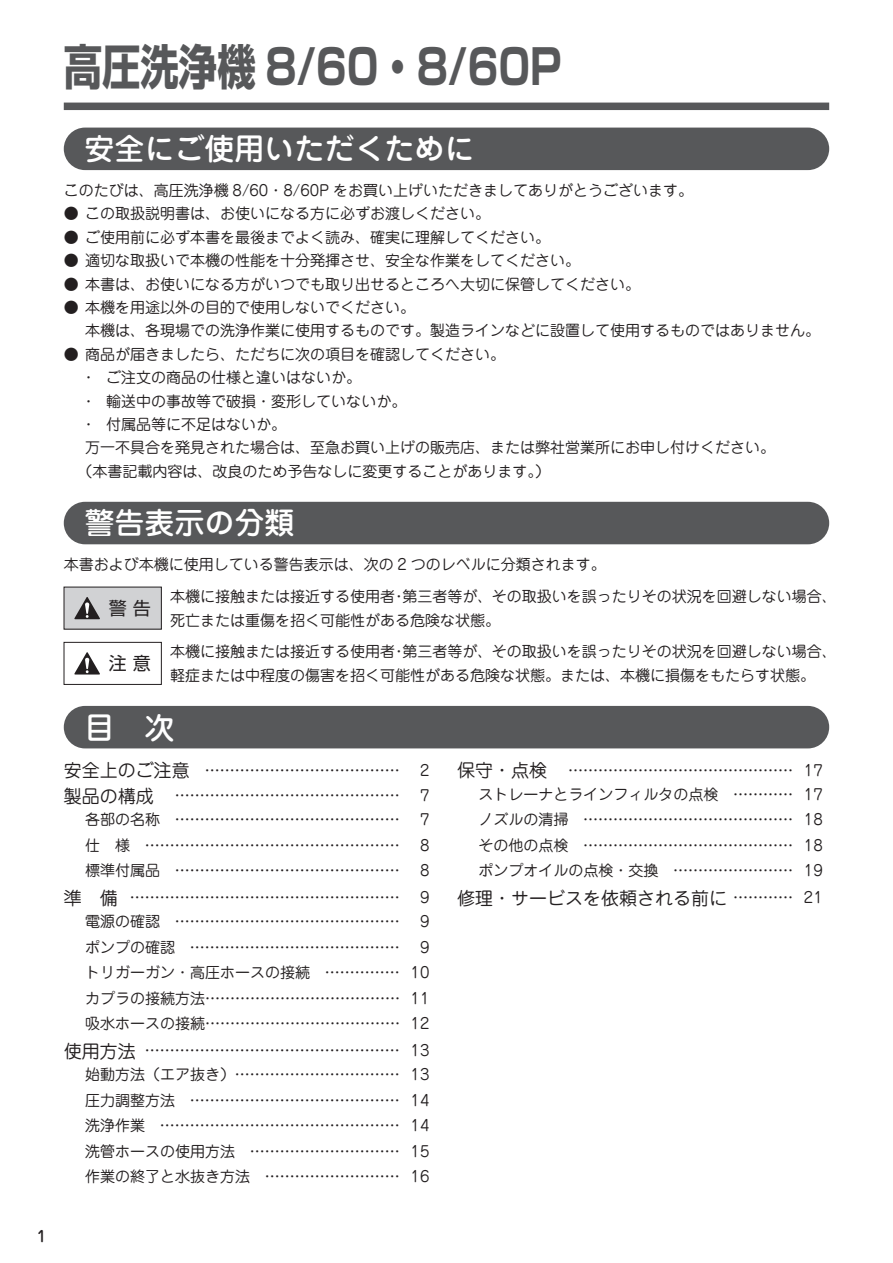
<style>
.page{position:relative;width:893px;height:1263px;background:#fff}
.page>*{position:absolute;margin:0;border:0;box-sizing:border-box;transform-origin:0 0}
.t1{font:700 48px "Shin Go Pro";color:#57585a;scale:.8 1}
.t2{font:500 30px "Jun 34 Pro";color:#fff}
.t3{font:18px "Jun 201 Pro";color:#231f20}
.t4{font:18px "Shin Go Pro";color:#231f20}
.t5{font:15px/23.4px "Jun 201 Pro";color:#231f20}
.t6{font:500 15px "Jun 34 Pro";color:#231f20}
.s1{font-size:18px}
.s2{font-size:15px}
</style>
<div class="page">
<div style="left:64px;top:103px;width:765px;height:7px;background:#57585a"></div>
<div style="left:64px;top:128px;width:765px;height:42px;background:#57585a;border-radius:21px"></div>
<div style="left:64px;top:502px;width:765px;height:42px;background:#57585a;border-radius:21px"></div>
<div style="left:64px;top:706px;width:765px;height:42px;background:#57585a;border-radius:21px"></div>
<div style="left:64px;top:587px;width:97px;height:42px;background:#d1d2d4"></div>
<div style="left:64px;top:642px;width:98px;height:43px;border:1px solid #231f20"></div>
<svg style="left:74px;top:652px;width:26px;height:22px"></svg>
<svg style="left:74px;top:597px;width:26px;height:22px"></svg>
<p class="t6" style="left:37px;top:1224px;width:11px">1</p>
<h1 class="t1" style="left:64px;top:28px;width:623px">高圧洗浄機 8/60・8/60P</h1>
<p class="t2" style="left:85px;top:125px;width:391px">安全にご使用いただくために</p>
<p class="t5" style="left:64px;top:177px;width:631px">このたびは、高圧洗浄機 8/60・8/60P をお買い上げいただきましてありがとうございます。</p>
<p class="t5" style="left:64px;top:200px;width:428px">● この取扱説明書は、お使いになる方に必ずお渡しください。</p>
<p class="t5" style="left:64px;top:224px;width:488px">● ご使用前に必ず本書を最後までよく読み、確実に理解してください。</p>
<p class="t5" style="left:64px;top:247px;width:518px">● 適切な取扱いで本機の性能を十分発揮させ、安全な作業をしてください。</p>
<p class="t5" style="left:64px;top:271px;width:578px">● 本書は、お使いになる方がいつでも取り出せるところへ大切に保管してください。</p>
<p class="t5" style="left:85px;top:294px;width:736px;text-indent:-21px">● 本機を用途以外の目的で使用しないでください。<br>本機は、各現場での洗浄作業に使用するものです。製造ラインなどに設置して使用するものではありません。</p>
<p class="t5" style="left:64px;top:341px;width:443px">● 商品が届きましたら、ただちに次の項目を確認してください。</p>
<p class="t5" style="left:81px;top:364px;width:282px">・ ご注文の商品の仕様と違いはないか。</p>
<p class="t5" style="left:81px;top:388px;width:327px">・ 輸送中の事故等で破損・変形していないか。</p>
<p class="t5" style="left:81px;top:411px;width:207px">・ 付属品等に不足はないか。</p>
<p class="t5" style="left:85px;top:434px;width:691px">万一不具合を発見された場合は、至急お買い上げの販売店、または弊社営業所にお申し付けください。</p>
<p class="t5" style="left:78px;top:458px;width:474px">（本書記載内容は、改良のため予告なしに変更することがあります。）</p>
<p class="t2" style="left:85px;top:499px;width:211px">警告表示の分類</p>
<p class="t5" style="left:64px;top:551px;width:543px">本書および本機に使用している警告表示は、次の 2 つのレベルに分類されます。</p>
<p class="t4" style="left:109px;top:593px;width:43px">警 告</p>
<p class="t4" style="left:109px;top:649px;width:43px">注 意</p>
<p class="t5" style="left:170px;top:583px;width:668px">本機に接触または接近する使用者・第三者等が、その取扱いを誤ったりその状況を回避しない場合、死亡または重傷を招く可能性がある危険な状態。</p>
<p class="t5" style="left:170px;top:638px;width:668px">本機に接触または接近する使用者・第三者等が、その取扱いを誤ったりその状況を回避しない場合、軽症または中程度の傷害を招く可能性がある危険な状態。または、本機に損傷をもたらす状態。</p>
<p class="t2" style="left:85px;top:703px;width:91px">目　次</p>
<p class="t5" style="left:64px;top:757px;width:337px"><span class="s1">安全上のご注意</span> …………………………………</p>
<p class="t5" style="left:420px;top:757px;width:11px">2</p>
<p class="t3" style="left:64px;top:781px;width:91px">製品の構成</p>
<p class="t5" style="left:175px;top:782px;width:226px">………………………………………</p>
<p class="t5" style="left:420px;top:782px;width:11px">7</p>
<p class="t5" style="left:85px;top:806px;width:316px">各部の名称 ………………………………………</p>
<p class="t5" style="left:420px;top:806px;width:11px">7</p>
<p class="t5" style="left:85px;top:832px;width:316px">仕　様 ……………………………………………</p>
<p class="t5" style="left:420px;top:832px;width:11px">8</p>
<p class="t5" style="left:85px;top:857px;width:316px">標準付属品 ………………………………………</p>
<p class="t5" style="left:420px;top:857px;width:11px">8</p>
<p class="t5" style="left:64px;top:884px;width:337px"><span class="s1">準　備</span> ………………………………………………</p>
<p class="t5" style="left:420px;top:884px;width:11px">9</p>
<p class="t5" style="left:85px;top:908px;width:316px">電源の確認 ………………………………………</p>
<p class="t5" style="left:420px;top:908px;width:11px">9</p>
<p class="t5" style="left:85px;top:934px;width:316px">ポンプの確認 ……………………………………</p>
<p class="t5" style="left:420px;top:934px;width:11px">9</p>
<p class="t5" style="left:85px;top:959px;width:346px">トリガーガン・高圧ホースの接続 …………… 10</p>
<p class="t5" style="left:85px;top:985px;width:346px">カプラの接続方法 ………………………………… 11</p>
<p class="t5" style="left:85px;top:1010px;width:346px">吸水ホースの接続 ………………………………… 12</p>
<p class="t5" style="left:64px;top:1037px;width:367px"><span class="s1">使用方法</span> …………………………………………… 13</p>
<p class="t5" style="left:85px;top:1061px;width:346px">始動方法（エア抜き）…………………………… 13</p>
<p class="t5" style="left:85px;top:1087px;width:346px">圧力調整方法 …………………………………… 14</p>
<p class="t5" style="left:85px;top:1112px;width:346px">洗浄作業 ………………………………………… 14</p>
<p class="t5" style="left:85px;top:1138px;width:346px">洗管ホースの使用方法 ………………………… 15</p>
<p class="t5" style="left:85px;top:1163px;width:346px">作業の終了と水抜き方法 ……………………… 16</p>
<p class="t3" style="left:457px;top:756px;width:91px">保守・点検</p>
<p class="t5" style="left:568px;top:757px;width:256px">……………………………………… 17</p>
<p class="t5" style="left:478px;top:781px;width:346px">ストレーナとラインフィルタの点検 ………… 17</p>
<p class="t5" style="left:478px;top:806px;width:346px">ノズルの清掃 …………………………………… 18</p>
<p class="t5" style="left:478px;top:832px;width:346px">その他の点検 …………………………………… 18</p>
<p class="t5" style="left:478px;top:857px;width:346px">ポンプオイルの点検・交換 …………………… 19</p>
<p class="t3" style="left:457px;top:883px;width:367px">修理・サービスを依頼される前に <span class="s2">………… 21</span></p>
</div>
